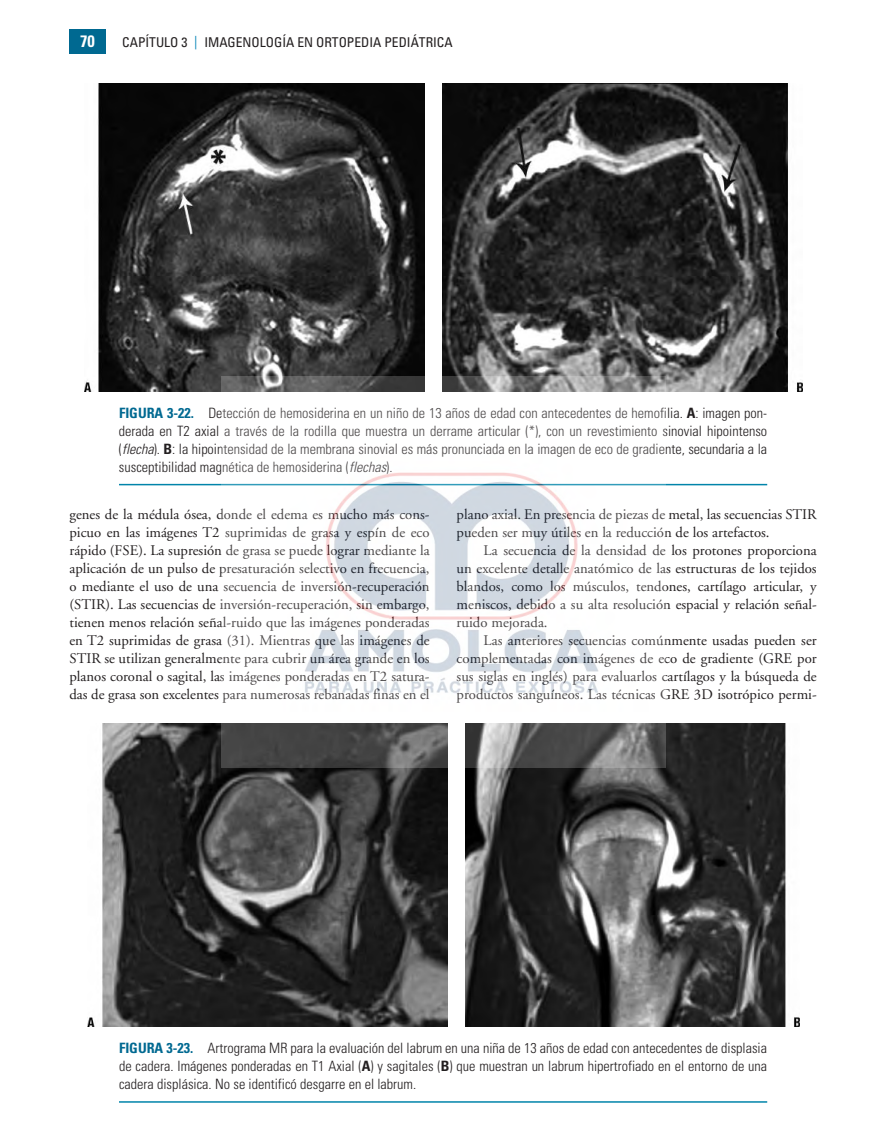
<style>
.page{position:relative;width:887px;height:1144px;background:#fff}
.page>*{position:absolute;margin:0;border:0;box-sizing:border-box;transform-origin:0 0}
.t1{font:700 condensed 16.5px "Univers";color:#fff}
.t2{font:14.7px/18px "Adobe Garamond";color:#231f20;text-align:justify}
.t3{font:300 condensed 14.25px/18px "Univers";color:#231f20;text-align:justify}
.t4{font:condensed 13.5px "Univers";color:#231f20}
.s1{color:#0083b6}
.s2{font-weight:700;color:#006991}
.s3{font-weight:700}
.s4{font-style:italic}
</style>
<div class="page">
<div style="left:69px;top:30px;width:36px;height:24px;background:#006991"></div>
<img style="left:84px;top:84px;width:340px;height:307px">
<img style="left:442px;top:84px;width:360px;height:308px">
<hr style="left:119px;top:484px;width:648px;height:1px;background:#0184aa">
<img style="left:87px;top:723px;width:360px;height:304px">
<img style="left:465px;top:723px;width:334px;height:304px">
<hr style="left:119px;top:1101px;width:648px;height:2px;background:#0184aa">
<img style="left:222px;top:376px;width:443px;height:392px">
<p class="t1" style="left:80px;top:31px;width:16px">70</p>
<p class="t4" style="left:122px;top:34px;width:332px">CAPÍTULO 3 <span class="s1">|</span> IMAGENOLOGÍA EN ORTOPEDIA PEDIÁTRICA</p>
<p class="t3" style="left:119px;top:404px;width:650px"><span class="s2">FIGURA 3-22.</span> Detección de hemosiderina en un niño de 13 años de edad con antecedentes de hemofilia. <span class="s3">A</span>: imagen pon&shy;derada en T2 axial a través de la rodilla que muestra un derrame articular (*), con un revestimiento sinovial hipointenso (<span class="s4">flecha</span>). <span class="s3">B</span>: la hipointensidad de la membrana sinovial es más pronunciada en la imagen de eco de gradiente, secundaria a la susceptibilidad magnética de hemosiderina (<span class="s4">flechas</span>).</p>
<p class="t2" style="left:69px;top:506px;width:362px">genes de la médula ósea, donde el edema es mucho más cons&shy;picuo en las imágenes T2 suprimidas de grasa y espín de eco rápido (FSE). La supresión de grasa se puede lograr mediante la aplicación de un pulso de presaturación selectivo en frecuencia, o mediante el uso de una secuencia de inversión-recuperación (STIR). Las secuencias de inversión-recuperación, sin embargo, tienen menos relación señal-ruido que las imágenes ponderadas en T2 suprimidas de grasa (31). Mientras que las imágenes de STIR se utilizan generalmente para cubrir un área grande en los planos coronal o sagital, las imágenes ponderadas en T2 satura&shy;das de grasa son excelentes para numerosas rebanadas finas en el</p>
<p class="t2" style="left:456px;top:506px;width:361px">plano axial. En presencia de piezas de metal, las secuencias STIR pueden ser muy útiles en la reducción de los artefactos.</p>
<p class="t2" style="left:456px;top:542px;width:362px;text-indent:27px">La secuencia de la densidad de los protones proporciona un excelente detalle anatómico de las estructuras de los tejidos blandos, como los músculos, tendones, cartílago articular, y meniscos, debido a su alta resolución espacial y relación señal&shy;ruido mejorada.</p>
<p class="t2" style="left:456px;top:632px;width:362px;text-indent:27px">Las anteriores secuencias comúnmente usadas pueden ser complementadas con imágenes de eco de gradiente (GRE por sus siglas en inglés) para evaluarlos cartílagos y la búsqueda de productos sanguíneos. Las técnicas GRE 3D isotrópico permi-</p>
<p class="t3" style="left:119px;top:1039px;width:650px"><span class="s2">FIGURA 3-23.</span> Artrograma MR para la evaluación del labrum en una niña de 13 años de edad con antecedentes de displasia de cadera. Imágenes ponderadas en T1 Axial (<span class="s3">A</span>) y sagitales (<span class="s3">B</span>) que muestran un labrum hipertrofiado en el entorno de una cadera displásica. No se identificó desgarre en el labrum.</p>
</div>
